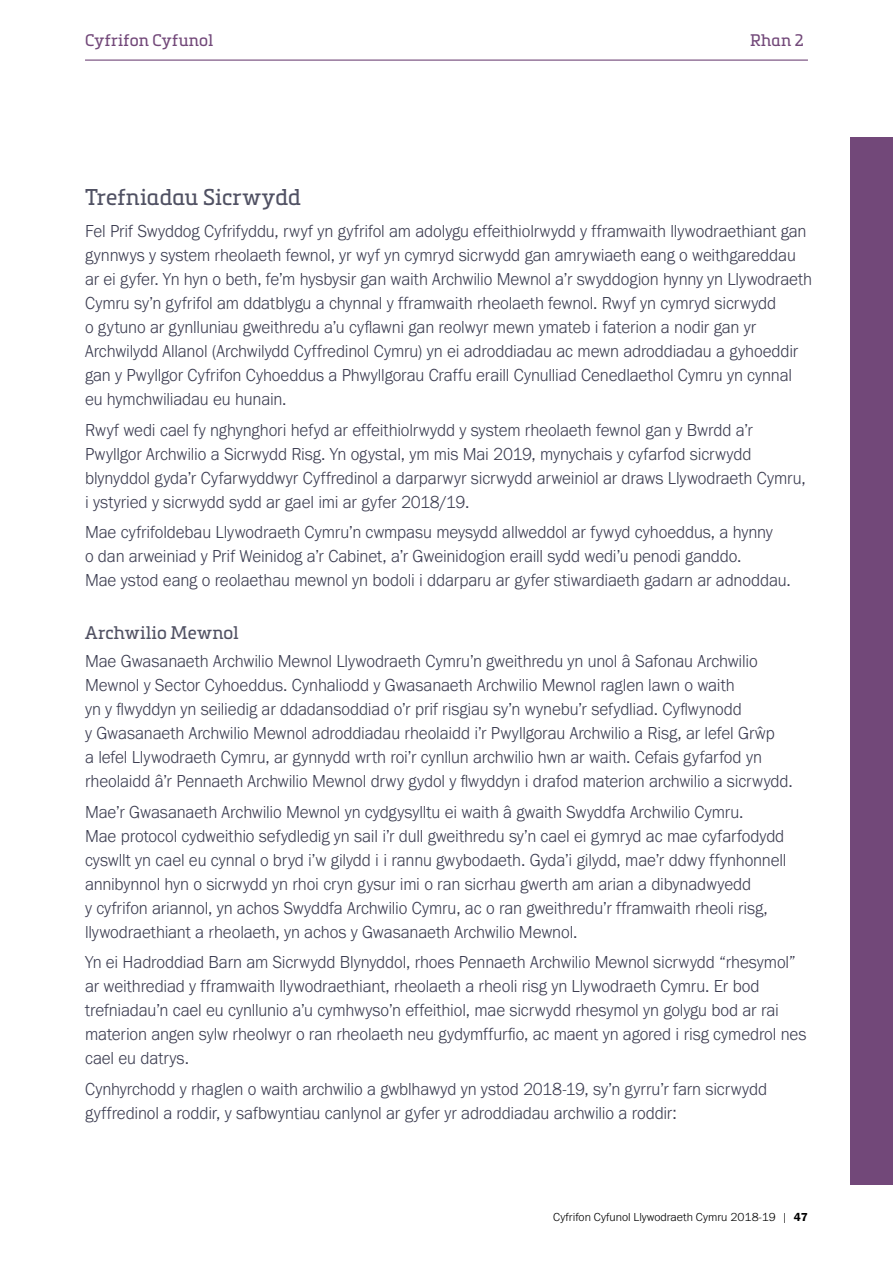
<style>
.page{position:relative;width:893px;height:1263px;background:#fff}
.page>*{position:absolute;margin:0;border:0;box-sizing:border-box;transform-origin:0 0}
.H2_Sub_heading_copy{font:22.5px "Metronic Slab Pro";letter-spacing:.005em;color:#505163;scale:.95 1}
.Body_Text_Spanned{font:300 18px/24px "Franklin Gothic URW";letter-spacing:-.005em;color:#3d3e52;scale:.95 1}
.H3_Sub_Heading_spann{font:18px "Metronic Slab Pro";letter-spacing:.015em;color:#505163;scale:.95 1}
.t1{font:16.5px "Metronic Slab Pro";letter-spacing:.02em;color:#724879;scale:.95 1}
.t2{font:300 12px "Franklin Gothic URW";color:#000}
.s1{font-family:"Franklin Gothic URW Dem";font-weight:400}
</style>
<div class="page">
<hr style="left:85px;top:60px;width:723px;height:1px;background:#724879">
<div style="left:850px;top:137px;width:43px;height:1048px;background:#724879"></div>
<p class="t1" style="left:85px;top:29px;width:136px">Cyfrifon Cyfunol</p>
<p class="t1" style="left:750px;top:29px;width:58px">Rhan 2</p>
<h2 class="H2_Sub_heading_copy" style="left:85px;top:181px;width:229px">Trefniadau Sicrwydd</h2>
<p class="Body_Text_Spanned" style="left:85px;top:219px;width:767px">Fel Prif Swyddog Cyfrifyddu, rwyf yn gyfrifol am adolygu effeithiolrwydd y fframwaith llywodraethiant gan gynnwys y system rheolaeth fewnol, yr wyf yn cymryd sicrwydd gan amrywiaeth eang o weithgareddau ar ei gyfer. Yn hyn o beth, fe’m hysbysir gan waith Archwilio Mewnol a’r swyddogion hynny yn Llywodraeth Cymru sy’n gyfrifol am ddatblygu a chynnal y fframwaith rheolaeth fewnol. Rwyf yn cymryd sicrwydd<br>o gytuno ar gynlluniau gweithredu a’u cyflawni gan reolwyr mewn ymateb i faterion a nodir gan yr Archwilydd Allanol (Archwilydd Cyffredinol Cymru) yn ei adroddiadau ac mewn adroddiadau a gyhoeddir gan y Pwyllgor Cyfrifon Cyhoeddus a Phwyllgorau Craffu eraill Cynulliad Cenedlaethol Cymru yn cynnal eu hymchwiliadau eu hunain.</p>
<p class="Body_Text_Spanned" style="left:85px;top:417px;width:760px">Rwyf wedi cael fy nghynghori hefyd ar effeithiolrwydd y system rheolaeth fewnol gan y Bwrdd a’r Pwyllgor Archwilio a Sicrwydd Risg. Yn ogystal, ym mis Mai 2019, mynychais y cyfarfod sicrwydd blynyddol gyda’r Cyfarwyddwyr Cyffredinol a darparwyr sicrwydd arweiniol ar draws Llywodraeth Cymru, i ystyried y sicrwydd sydd ar gael imi ar gyfer 2018/19.</p>
<p class="Body_Text_Spanned" style="left:85px;top:520px;width:744px">Mae cyfrifoldebau Llywodraeth Cymru’n cwmpasu meysydd allweddol ar fywyd cyhoeddus, a hynny<br>o dan arweiniad y Prif Weinidog a’r Cabinet, a’r Gweinidogion eraill sydd wedi’u penodi ganddo.<br>Mae ystod eang o reolaethau mewnol yn bodoli i ddarparu ar gyfer stiwardiaeth gadarn ar adnoddau.</p>
<h3 class="H3_Sub_Heading_spann" style="left:85px;top:620px;width:163px">Archwilio Mewnol</h3>
<p class="Body_Text_Spanned" style="left:85px;top:649px;width:746px">Mae Gwasanaeth Archwilio Mewnol Llywodraeth Cymru’n gweithredu yn unol â Safonau Archwilio Mewnol y Sector Cyhoeddus. Cynhaliodd y Gwasanaeth Archwilio Mewnol raglen lawn o waith<br>yn y flwyddyn yn seiliedig ar ddadansoddiad o’r prif risgiau sy’n wynebu’r sefydliad. Cyflwynodd<br>y Gwasanaeth Archwilio Mewnol adroddiadau rheolaidd i’r Pwyllgorau Archwilio a Risg, ar lefel Grŵp<br>a lefel Llywodraeth Cymru, ar gynnydd wrth roi’r cynllun archwilio hwn ar waith. Cefais gyfarfod yn rheolaidd â’r Pennaeth Archwilio Mewnol drwy gydol y flwyddyn i drafod materion archwilio a sicrwydd.</p>
<p class="Body_Text_Spanned" style="left:85px;top:799px;width:740px">Mae’r Gwasanaeth Archwilio Mewnol yn cydgysylltu ei waith â gwaith Swyddfa Archwilio Cymru.<br>Mae protocol cydweithio sefydledig yn sail i’r dull gweithredu sy’n cael ei gymryd ac mae cyfarfodydd cyswllt yn cael eu cynnal o bryd i’w gilydd i i rannu gwybodaeth. Gyda’i gilydd, mae’r ddwy ffynhonnell annibynnol hyn o sicrwydd yn rhoi cryn gysur imi o ran sicrhau gwerth am arian a dibynadwyedd<br>y cyfrifon ariannol, yn achos Swyddfa Archwilio Cymru, ac o ran gweithredu’r fframwaith rheoli risg, llywodraethiant a rheolaeth, yn achos y Gwasanaeth Archwilio Mewnol.</p>
<p class="Body_Text_Spanned" style="left:85px;top:950px;width:761px">Yn ei Hadroddiad Barn am Sicrwydd Blynyddol, rhoes Pennaeth Archwilio Mewnol sicrwydd “rhesymol” ar weithrediad y fframwaith llywodraethiant, rheolaeth a rheoli risg yn Llywodraeth Cymru. Er bod trefniadau’n cael eu cynllunio a’u cymhwyso’n effeithiol, mae sicrwydd rhesymol yn golygu bod ar rai materion angen sylw rheolwyr o ran rheolaeth neu gydymffurfio, ac maent yn agored i risg cymedrol nes cael eu datrys.</p>
<p class="Body_Text_Spanned" style="left:85px;top:1076px;width:719px">Cynhyrchodd y rhaglen o waith archwilio a gwblhawyd yn ystod 2018-19, sy’n gyrru’r farn sicrwydd gyffredinol a roddir, y safbwyntiau canlynol ar gyfer yr adroddiadau archwilio a roddir:</p>
<p class="t2" style="left:553px;top:1210px;width:256px">Cyfrifon Cyfunol Llywodraeth Cymru 2018-19 | <span class="s1">47</span></p>
</div>
